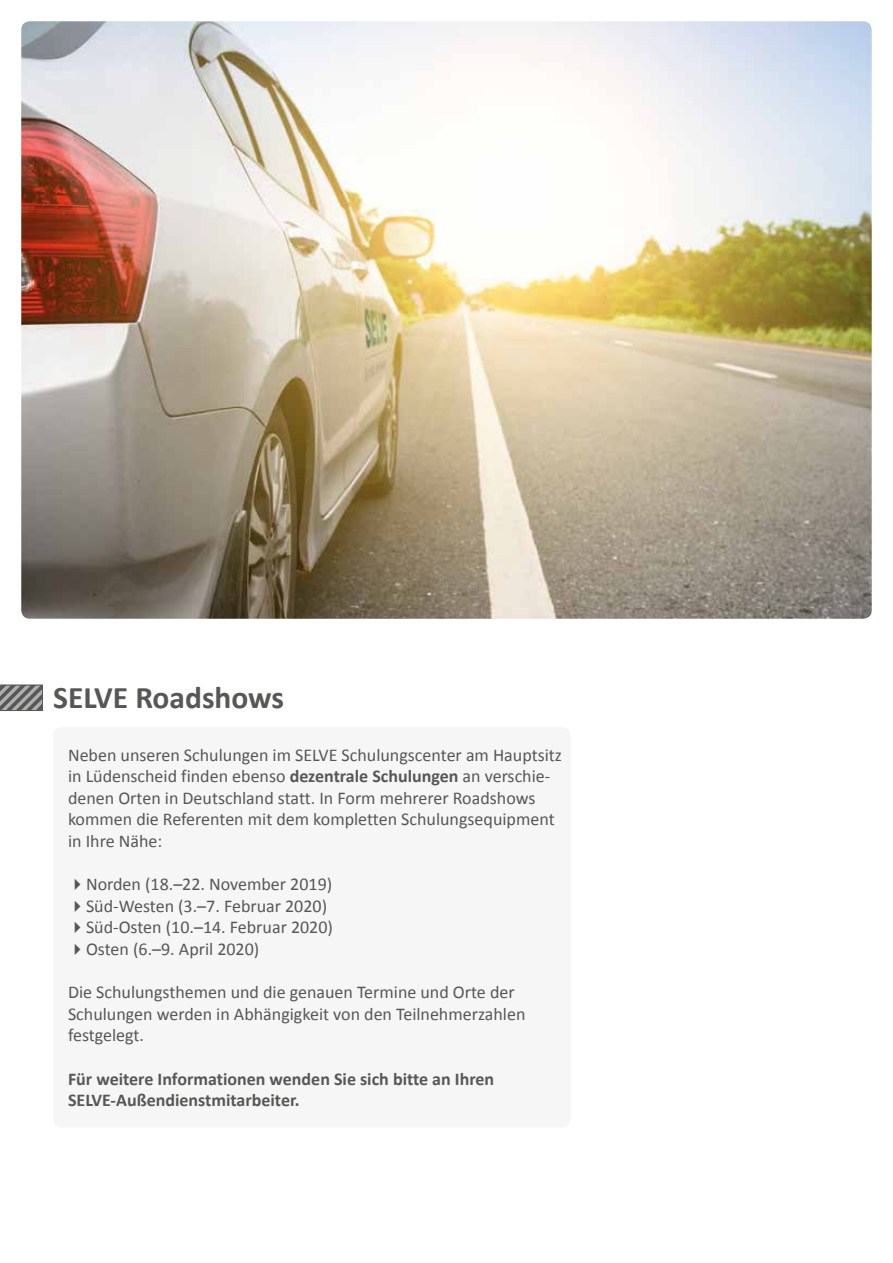
<style>
.page{position:relative;width:893px;height:1263px;background:#fff}
.page>*{position:absolute;margin:0;border:0;box-sizing:border-box;transform-origin:0 0}
.t1{font:700 31.5px "Calibri";color:#575756}
.t2{font:18px/21.6px "Calibri";color:#575756}
.t3{font:700 18px/21.6px "Calibri";color:#575756}
.s1{font-weight:700}
</style>
<div class="page">
<div style="left:53px;top:727px;width:517px;height:400px;background:#f6f6f6;border-radius:9px"></div>
<img style="left:21px;top:21px;width:851px;height:598px">
<svg style="left:0;top:685px;width:43px;height:26px"></svg>
<h1 class="t1" style="left:53px;top:678px;width:232px">SELVE Roadshows</h1>
<p class="t2" style="left:68px;top:743px;width:495px">Neben unseren Schulungen im SELVE Schulungscenter am Hauptsitz in Lüdenscheid finden ebenso <span class="s1">dezentrale Schulungen</span> an verschie&shy;denen Orten in Deutschland statt. In Form mehrerer Roadshows kommen die Referenten mit dem kompletten Schulungsequipment in Ihre Nähe:</p>
<p class="t2" style="left:68px;top:872px;width:266px">✔Norden (18.–22. November 2019)</p>
<p class="t2" style="left:68px;top:894px;width:261px">✔Süd-Westen (3.–7. Februar 2020)</p>
<p class="t2" style="left:68px;top:916px;width:266px">✔Süd-Osten (10.–14. Februar 2020)</p>
<p class="t2" style="left:68px;top:937px;width:193px">✔Osten (6.–9. April 2020)</p>
<p class="t2" style="left:68px;top:980px;width:459px">Die Schulungsthemen und die genauen Termine und Orte der<br>Schulungen werden in Abhängigkeit von den Teilnehmerzahlen festgelegt.</p>
<p class="t3" style="left:68px;top:1067px;width:428px">Für weitere Informationen wenden Sie sich bitte an Ihren<br>SELVE-Außendienstmitarbeiter.</p>
</div>
